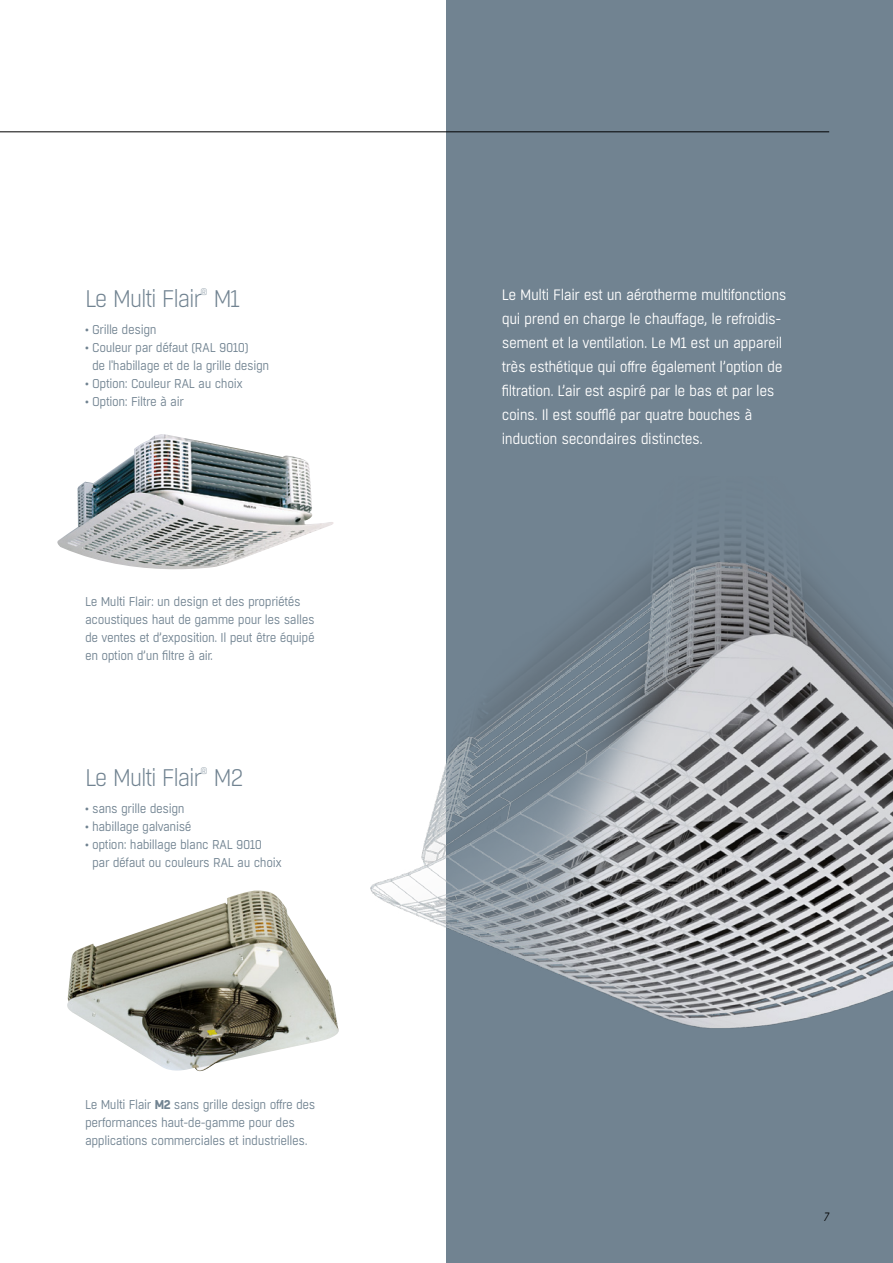
<style>
.page{position:relative;width:893px;height:1263px;background:#fff}
.page>*{position:absolute;margin:0;border:0;box-sizing:border-box;transform-origin:0 0}
.t1{font:300 24px "Boxed";letter-spacing:-.06em;color:#718391;scale:.95 1}
.t2{font:15px/24px "Boxed";letter-spacing:-.03em;color:#fff;scale:.95 1}
.t3{font:12.75px/18px "Boxed";letter-spacing:-.03em;color:#718391;scale:.95 1}
.t4{font:italic 12px "Boxed";color:#000;scale:.95 1}
.t5{font:300 9px "Boxed";color:#718391;scale:.95 1}
.s1{font-weight:700}
</style>
<div class="page">
<div style="left:446px;top:0;width:447px;height:1263px;background:#718391"></div>
<hr style="left:0;top:132px;width:829px;height:1px;background:#000">
<img style="left:370px;top:529px;width:523px;height:499px">
<img style="left:67px;top:890px;width:272px;height:181px">
<img style="left:57px;top:434px;width:277px;height:135px">
<h1 class="t1" style="left:85px;top:284px;width:124px">Le Multi Flair</h1>
<p class="t5" style="left:200px;top:286px;width:9px">®</p>
<h1 class="t1" style="left:213px;top:284px;width:30px">M1</h1>
<p class="t3" style="left:85px;top:320px;width:77px">• Grille design</p>
<p class="t3" style="left:92px;top:338px;width:188px;text-indent:-7px">• Couleur par défaut (RAL 9010)<br>de l'habillage et de la grille design</p>
<p class="t3" style="left:85px;top:374px;width:168px">• Option: Couleur RAL au choix</p>
<p class="t3" style="left:85px;top:392px;width:106px">• Option: Filtre à air</p>
<p class="t3" style="left:85px;top:592px;width:243px">Le Multi Flair: un design et des propriétés acoustiques haut de gamme pour les salles de ventes et d’exposition. Il peut être équipé en option d’un filtre à air.</p>
<h1 class="t1" style="left:85px;top:763px;width:124px">Le Multi Flair</h1>
<p class="t5" style="left:200px;top:765px;width:9px">®</p>
<h1 class="t1" style="left:213px;top:763px;width:33px">M2</h1>
<p class="t3" style="left:85px;top:799px;width:106px">• sans grille design</p>
<p class="t3" style="left:85px;top:817px;width:114px">• habillage galvanisé</p>
<p class="t3" style="left:92px;top:835px;width:201px;text-indent:-7px">• option: habillage blanc RAL 9010 par défaut ou couleurs RAL au choix</p>
<p class="t3" style="left:85px;top:1096px;width:244px">Le Multi Flair <span class="s1">M2</span> sans grille design offre des performances haut-de-gamme pour des applications commerciales et industrielles.</p>
<p class="t2" style="left:502px;top:283px;width:301px">Le Multi Flair est un aérotherme multifonctions qui prend en charge le chauffage, le refroidis&shy;sement et la ventilation. Le M1 est un appareil très esthétique qui offre également l’option de filtration. L’air est aspiré par le bas et par les coins. Il est soufflé par quatre bouches à induction secondaires distinctes.</p>
<p class="t4" style="left:823px;top:1209px;width:7px">7</p>
</div>
